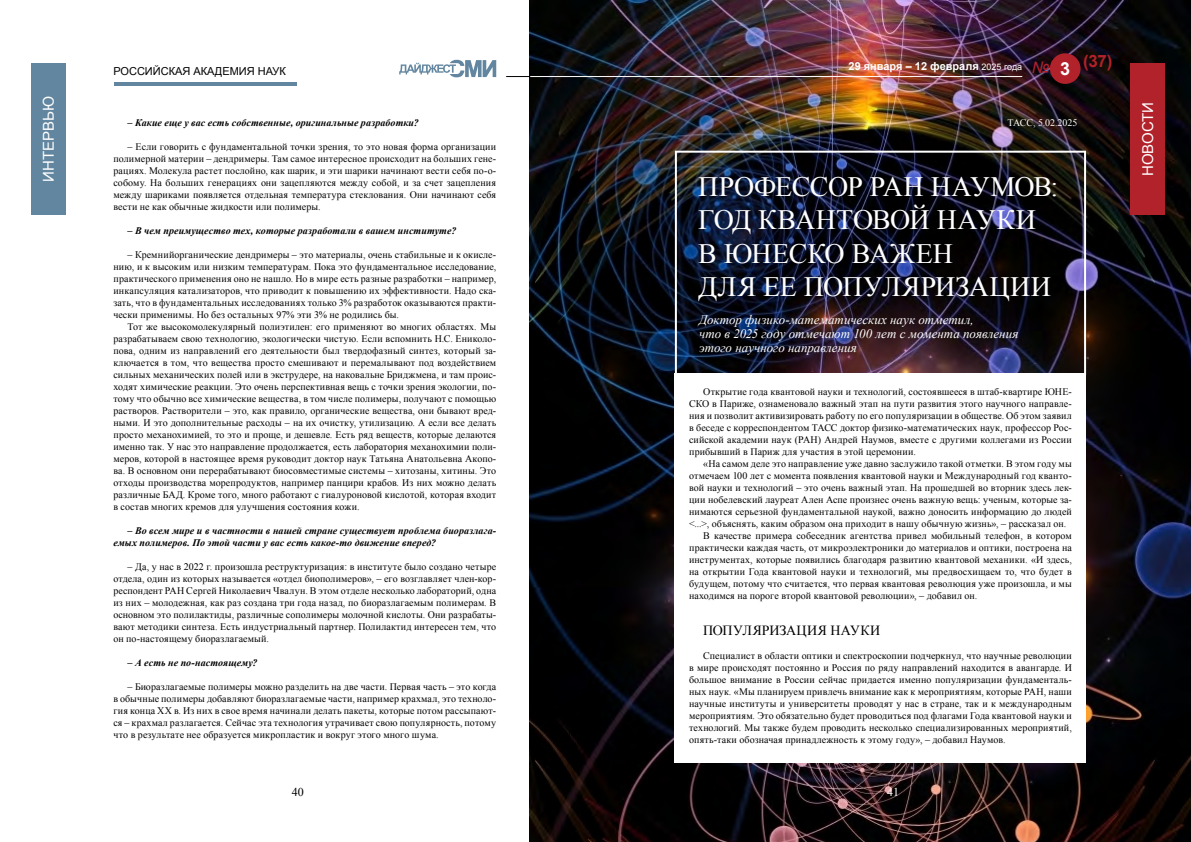
<style>
.page{position:relative;width:1191px;height:842px;background:#fff}
.page>*{position:absolute;margin:0;border:0;box-sizing:border-box;transform-origin:0 0}
.t1{font:28px/33.6px "Times New Roman";letter-spacing:-.01em;color:#fff}
.t2{font:700 17px "Arial";color:#b1222a}
.t3{font:15px "Arial";color:#fff}
.t4{font:14px "Times New Roman";letter-spacing:.02em;color:#000}
.t5{font:italic 13px/14px "Times New Roman";color:#fff}
.t6{font:12px "Times New Roman";color:#fff}
.t7{font:12px "Times New Roman";color:#000}
.t8{font:700 11px "Arial";color:#fff}
.t9{font:11px "Arial";color:#000}
.t10{font:10px/12px "Times New Roman";letter-spacing:.01em;color:#000;text-align:justify}
.t11{font:italic 700 10px/12px "Times New Roman";letter-spacing:.005em;color:#000}
.t12{font:10px "Times New Roman";letter-spacing:-.005em;color:#fff}
.s1{font-weight:400;font-size:9px}
.s2{font-size:18px;color:#fff}
</style>
<div class="page">
<img style="left:530px;top:0;width:661px;height:842px">
<div style="left:675px;top:373px;width:411px;height:390px;background:#fff"></div>
<div style="left:675px;top:151px;width:411px;height:224px;border:2px solid #fff"></div>
<div style="left:1130px;top:63px;width:34px;height:151px;background:#b1222a"></div>
<svg style="left:506px;top:76px;width:23px;height:1px"></svg>
<hr style="left:530px;top:76px;width:492px;height:1px;background:#fff">
<div style="left:1050px;top:53px;width:30px;height:31px;background:#b1222a;border-radius:50%"></div>
<hr style="left:114px;top:82px;width:183px;height:4px;background:#6286a0">
<svg style="left:399px;top:60px;width:97px;height:17px"></svg>
<div style="left:31px;top:63px;width:34px;height:151px;background:#6286a0"></div>
<h3 class="t3" style="left:39px;top:182px;width:87px;rotate:-90deg">ИНТЕРВЬЮ</h3>
<p class="t9" style="left:113px;top:64px;width:174px">РОССИЙСКАЯ АКАДЕМИЯ НАУК</p>
<p class="t8" style="left:848px;top:59px;width:175px">29 января ‒ 12 февраля <span class="s1">2025 года</span></p>
<h2 class="t2" style="left:1031px;top:50px;width:82px"><sub>№</sub> <span class="s2">3</span> (37)</h2>
<p class="t11" style="left:128px;top:116px;width:293px">– Какие еще у вас есть собственные, оригинальные разработки?</p>
<p class="t10" style="left:113px;top:140px;width:384px;text-indent:14px">– Если говорить с фундаментальной точки зрения, то это новая форма организации полимерной материи – дендримеры. Там самое интересное происходит на больших гене&shy;рациях. Молекула растет послойно, как шарик, и эти шарики начинают вести себя по-о&shy;собому. На больших генерациях они зацепляются между собой, и за счет зацепления между шариками появляется отдельная температура стеклования. Они начинают себя вести не как обычные жидкости или полимеры.</p>
<p class="t11" style="left:128px;top:224px;width:330px">– В чем преимущество тех, которые разработали в вашем институте?</p>
<p class="t10" style="left:113px;top:248px;width:384px;text-indent:14px">– Кремнийорганические дендримеры – это материалы, очень стабильные и к окисле&shy;нию, и к высоким или низким температурам. Пока это фундаментальное исследование, практического применения оно не нашло. Но в мире есть разные разработки – например, инкапсуляция катализаторов, что приводит к повышению их эффективности. Надо ска&shy;зать, что в фундаментальных исследованиях только 3% разработок оказываются практи&shy;чески применимы. Но без остальных 97% эти 3% не родились бы.</p>
<p class="t10" style="left:113px;top:320px;width:384px;text-indent:14px">Тот же высокомолекулярный полиэтилен: его применяют во многих областях. Мы разрабатываем свою технологию, экологически чистую. Если вспомнить Н.С. Ениколо&shy;пова, одним из направлений его деятельности был твердофазный синтез, который за&shy;ключается в том, что вещества просто смешивают и перемалывают под воздействием сильных механических полей или в экструдере, на наковальне Бриджмена, и там проис&shy;ходят химические реакции. Это очень перспективная вещь с точки зрения экологии, по&shy;тому что обычно все химические вещества, в том числе полимеры, получают с помощью растворов. Растворители – это, как правило, органические вещества, они бывают вред&shy;ными. И это дополнительные расходы – на их очистку, утилизацию. А если все делать просто механохимией, то это и проще, и дешевле. Есть ряд веществ, которые делаются именно так. У нас это направление продолжается, есть лаборатория механохимии поли&shy;меров, которой в настоящее время руководит доктор наук Татьяна Анатольевна Акопо&shy;ва. В основном они перерабатывают биосовместимые системы – хитозаны, хитины. Это отходы производства морепродуктов, например панцири крабов. Из них можно делать различные БАД. Кроме того, много работают с гиалуроновой кислотой, которая входит в состав многих кремов для улучшения состояния кожи.</p>
<p class="t11" style="left:113px;top:524px;width:384px;text-indent:14px">– Во всем мире и в частности в нашей стране существует проблема биоразлага&shy;емых полимеров. По этой части у вас есть какое-то движение вперед?</p>
<p class="t10" style="left:113px;top:560px;width:384px;text-indent:14px">– Да, у нас в 2022 г. произошла реструктуризация: в институте было создано четыре отдела, один из которых называется «отдел биополимеров», – его возглавляет член-кор&shy;респондент РАН Сергей Николаевич Чвалун. В этом отделе несколько лабораторий, одна из них – молодежная, как раз создана три года назад, по биоразлагаемым полимерам. В основном это полилактиды, различные сополимеры молочной кислоты. Они разрабаты&shy;вают методики синтеза. Есть индустриальный партнер. Полилактид интересен тем, что он по-настоящему биоразлагаемый.</p>
<p class="t11" style="left:128px;top:656px;width:131px">– А есть не по-настоящему?</p>
<p class="t10" style="left:113px;top:680px;width:384px;text-indent:14px">– Биоразлагаемые полимеры можно разделить на две части. Первая часть – это когда в обычные полимеры добавляют биоразлагаемые части, например крахмал, это техноло&shy;гия конца ХХ в. Из них в свое время начинали делать пакеты, которые потом рассыпают&shy;ся – крахмал разлагается. Сейчас эта технология утрачивает свою популярность, потому что в результате нее образуется микропластик и вокруг этого много шума.</p>
<p class="t7" style="left:292px;top:784px;width:13px">40</p>
<p class="t12" style="left:1007px;top:116px;width:72px">ТАСС, 5.02.2025</p>
<h1 class="t1" style="left:698px;top:169px;width:362px">ПРОФЕССОР РАН НАУМОВ:<br>ГОД КВАНТОВОЙ НАУКИ<br>В ЮНЕСКО ВАЖЕН<br>ДЛЯ ЕЕ ПОПУЛЯРИЗАЦИИ</h1>
<h3 class="t5" style="left:699px;top:313px;width:321px">Доктор физико-математических наук отметил,<br>что в 2025 году отмечают 100 лет с момента появления этого научного направления</h3>
<p class="t10" style="left:689px;top:386px;width:384px;text-indent:14px">Открытие года квантовой науки и технологий, состоявшееся в штаб-квартире ЮНЕ-СКО в Париже, ознаменовало важный этап на пути развития этого научного направле&shy;ния и позволит активизировать работу по его популяризации в обществе. Об этом заявил в беседе с корреспондентом ТАСС доктор физико-математических наук, профессор Рос&shy;сийской академии наук (РАН) Андрей Наумов, вместе с другими коллегами из России прибывший в Париж для участия в этой церемонии.</p>
<p class="t10" style="left:703px;top:458px;width:370px">«На самом деле это направление уже давно заслужило такой отметки. В этом году мы</p>
<p class="t10" style="left:689px;top:470px;width:384px">отмечаем 100 лет с момента появления квантовой науки и Международный год кванто-</p>
<p class="t10" style="left:689px;top:482px;width:384px">вой науки и технологий – это очень важный этап. На прошедшей во вторник здесь лек-</p>
<p class="t10" style="left:689px;top:494px;width:384px">ции нобелевский лауреат Ален Аспе произнес очень важную вещь: ученым, которые за-</p>
<p class="t10" style="left:689px;top:506px;width:384px">нимаются серьезной фундаментальной наукой, важно доносить информацию до людей</p>
<p class="t10" style="left:689px;top:518px;width:379px">&lt;...&gt;, объяснять, каким образом она приходит в нашу обычную жизнь», – рассказал он.</p>
<p class="t10" style="left:703px;top:530px;width:370px">В качестве примера собеседник агентства привел мобильный телефон, в котором</p>
<p class="t10" style="left:689px;top:542px;width:384px">практически каждая часть, от микроэлектроники до материалов и оптики, построена на</p>
<p class="t10" style="left:689px;top:554px;width:384px">инструментах, которые появились благодаря развитию квантовой механики. «И здесь,</p>
<p class="t10" style="left:689px;top:566px;width:384px">на открытии Года квантовой науки и технологий, мы предвосхищаем то, что будет в</p>
<p class="t10" style="left:689px;top:578px;width:384px">будущем, потому что считается, что первая квантовая революция уже произошла, и мы</p>
<p class="t10" style="left:689px;top:590px;width:290px">находимся на пороге второй квантовой революции», – добавил он.</p>
<h3 class="t4" style="left:703px;top:621px;width:178px">ПОПУЛЯРИЗАЦИЯ НАУКИ</h3>
<p class="t10" style="left:689px;top:650px;width:384px;text-indent:14px">Специалист в области оптики и спектроскопии подчеркнул, что научные революции в мире происходят постоянно и Россия по ряду направлений находится в авангарде. И большое внимание в России сейчас придается именно популяризации фундаменталь&shy;ных наук. «Мы планируем привлечь внимание как к мероприятиям, которые РАН, наши научные институты и университеты проводят у нас в стране, так и к международным мероприятиям. Это обязательно будет проводиться под флагами Года квантовой науки и технологий. Мы также будем проводить несколько специализированных мероприятий, опять-таки обозначая принадлежность к этому году», – добавил Наумов.</p>
<p class="t6" style="left:887px;top:784px;width:13px">41</p>
<h3 class="t3" style="left:1138px;top:176px;width:75px;rotate:-90deg">НОВОСТИ</h3>
</div>
